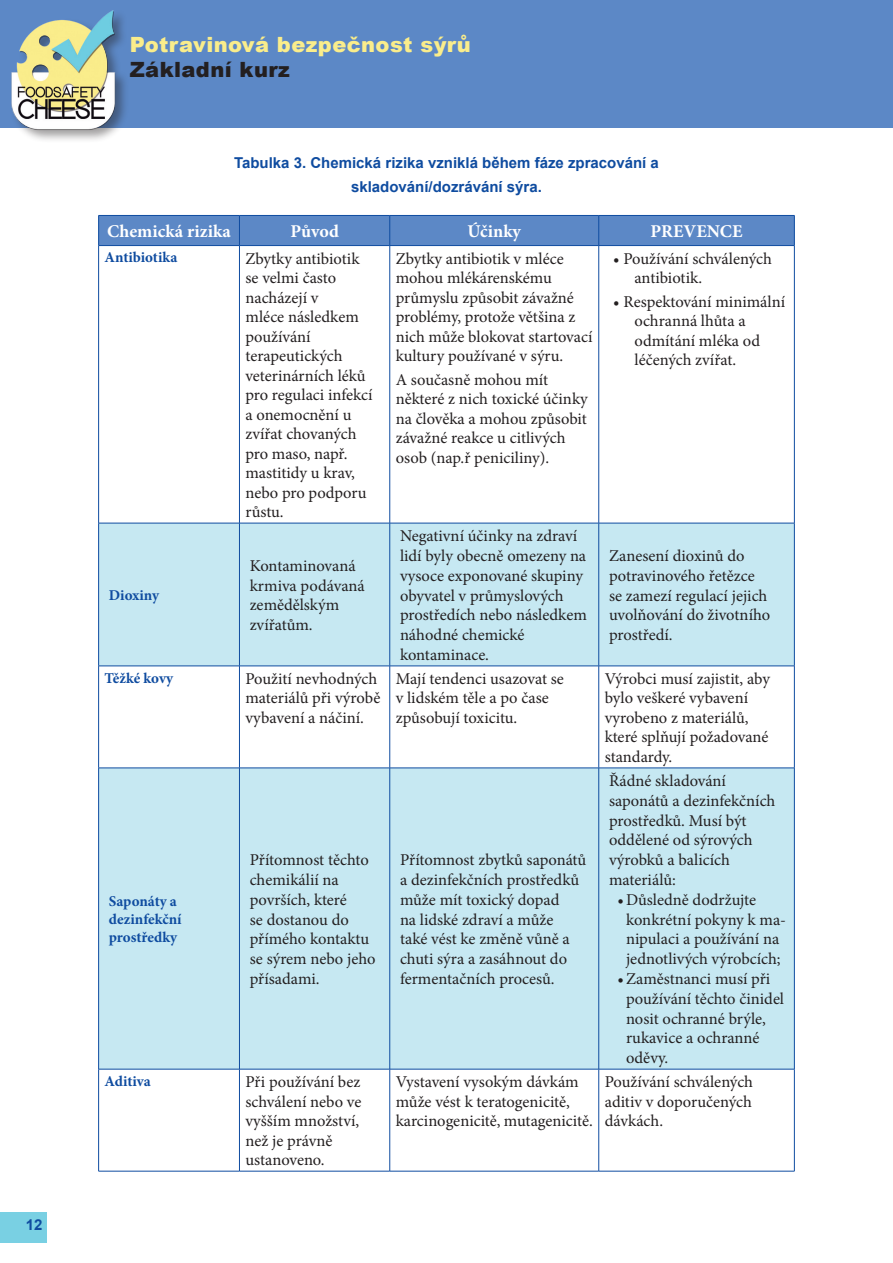
<style>
.page{position:relative;width:893px;height:1263px;background:#fff}
.page>*{position:absolute;margin:0;border:0;box-sizing:border-box;transform-origin:0 0}
.t1{font:900 21px "Arial";letter-spacing:.02em;color:#faed8b}
.t2{font:900 21px "Arial";letter-spacing:.02em;color:#231f20}
.t3{font:700 18px "Minion Pro";color:#fff}
.t4{font:16.5px/19.5px "Minion Pro";color:#231f20}
.t5{font:700 15px/24px "Arial";color:#0f4ca0;text-align:center}
.t6{font:700 15px/18px "Minion Pro";color:#0f4ca0}
</style>
<div class="page">
<div style="left:0;top:0;width:893px;height:128px;background:#5c88c6"></div>
<div style="left:0;top:1212px;width:47px;height:30px;background:#79d0e3"></div>
<div style="left:10px;top:9px;width:119px;height:134px;background:#231f20;opacity:.43"></div>
<img style="left:10px;top:9px;width:108px;height:121px">
<svg style="left:99px;top:524px;width:695px;height:545px;fill:#c6e8f2"></svg>
<div style="left:98px;top:215px;width:697px;height:31px;background:#5c88c6"></div>
<hr style="left:98px;top:245px;width:141px;height:1px;background:#0f4ca0">
<hr style="left:98px;top:246px;width:1px;height:277px;background:#0f4ca0">
<hr style="left:239px;top:245px;width:151px;height:1px;background:#0f4ca0">
<hr style="left:239px;top:246px;width:1px;height:277px;background:#0f4ca0">
<hr style="left:390px;top:245px;width:209px;height:1px;background:#0f4ca0">
<hr style="left:389px;top:246px;width:1px;height:277px;background:#0f4ca0">
<hr style="left:599px;top:245px;width:195px;height:1px;background:#0f4ca0">
<hr style="left:598px;top:246px;width:1px;height:277px;background:#0f4ca0">
<hr style="left:794px;top:246px;width:1px;height:277px;background:#0f4ca0">
<hr style="left:98px;top:523px;width:141px;height:1px;background:#0f4ca0">
<hr style="left:98px;top:523px;width:1px;height:143px;background:#0f4ca0">
<hr style="left:239px;top:523px;width:151px;height:1px;background:#0f4ca0">
<hr style="left:239px;top:523px;width:1px;height:143px;background:#0f4ca0">
<hr style="left:390px;top:523px;width:209px;height:1px;background:#0f4ca0">
<hr style="left:389px;top:523px;width:1px;height:143px;background:#0f4ca0">
<hr style="left:599px;top:523px;width:195px;height:1px;background:#0f4ca0">
<hr style="left:598px;top:523px;width:1px;height:143px;background:#0f4ca0">
<hr style="left:794px;top:523px;width:1px;height:143px;background:#0f4ca0">
<hr style="left:98px;top:666px;width:141px;height:1px;background:#0f4ca0">
<hr style="left:98px;top:666px;width:1px;height:102px;background:#0f4ca0">
<hr style="left:239px;top:666px;width:151px;height:1px;background:#0f4ca0">
<hr style="left:239px;top:666px;width:1px;height:102px;background:#0f4ca0">
<hr style="left:390px;top:666px;width:209px;height:1px;background:#0f4ca0">
<hr style="left:389px;top:666px;width:1px;height:102px;background:#0f4ca0">
<hr style="left:599px;top:666px;width:195px;height:1px;background:#0f4ca0">
<hr style="left:598px;top:666px;width:1px;height:102px;background:#0f4ca0">
<hr style="left:794px;top:666px;width:1px;height:102px;background:#0f4ca0">
<hr style="left:98px;top:768px;width:141px;height:1px;background:#0f4ca0">
<hr style="left:98px;top:768px;width:1px;height:301px;background:#0f4ca0">
<hr style="left:239px;top:768px;width:151px;height:1px;background:#0f4ca0">
<hr style="left:239px;top:768px;width:1px;height:301px;background:#0f4ca0">
<hr style="left:390px;top:768px;width:209px;height:1px;background:#0f4ca0">
<hr style="left:389px;top:768px;width:1px;height:301px;background:#0f4ca0">
<hr style="left:599px;top:768px;width:195px;height:1px;background:#0f4ca0">
<hr style="left:598px;top:768px;width:1px;height:301px;background:#0f4ca0">
<hr style="left:794px;top:768px;width:1px;height:301px;background:#0f4ca0">
<hr style="left:98px;top:1069px;width:141px;height:1px;background:#0f4ca0">
<hr style="left:98px;top:1069px;width:1px;height:102px;background:#0f4ca0">
<hr style="left:239px;top:1069px;width:151px;height:1px;background:#0f4ca0">
<hr style="left:239px;top:1069px;width:1px;height:102px;background:#0f4ca0">
<hr style="left:390px;top:1069px;width:209px;height:1px;background:#0f4ca0">
<hr style="left:389px;top:1069px;width:1px;height:102px;background:#0f4ca0">
<hr style="left:599px;top:1069px;width:195px;height:1px;background:#0f4ca0">
<hr style="left:598px;top:1069px;width:1px;height:102px;background:#0f4ca0">
<hr style="left:794px;top:1069px;width:1px;height:102px;background:#0f4ca0">
<hr style="left:98px;top:1171px;width:141px;height:1px;background:#0f4ca0">
<hr style="left:239px;top:1171px;width:151px;height:1px;background:#0f4ca0">
<hr style="left:390px;top:1171px;width:209px;height:1px;background:#0f4ca0">
<hr style="left:599px;top:1171px;width:195px;height:1px;background:#0f4ca0">
<p class="t5" style="left:26px;top:1214px;width:18px">12</p>
<p class="t1" style="left:130px;top:29px;width:343px">Potravinová bezpečnost sýrů</p>
<p class="t2" style="left:130px;top:54px;width:162px">Základní kurz</p>
<p class="t5" style="left:234px;top:151px;width:426px">Tabulka 3. Chemická rizika vzniklá během fáze zpracování a skladování/dozrávání sýra.</p>
<p class="t3" style="left:107px;top:219px;width:125px">Chemická rizika</p>
<p class="t3" style="left:290px;top:219px;width:50px">Původ</p>
<p class="t3" style="left:467px;top:219px;width:55px">Účinky</p>
<p class="t3" style="left:650px;top:219px;width:94px">PREVENCE</p>
<p class="t6" style="left:105px;top:248px;width:74px">Antibiotika</p>
<p class="t4" style="left:245px;top:249px;width:129px">Zbytky antibiotik se velmi často nacházejí v<br>mléce následkem používání terapeutických veterinárních léků pro regulaci infekcí a onemocnění u zvířat chovaných pro maso, např. mastitidy u krav, nebo pro podporu růstu.</p>
<p class="t4" style="left:396px;top:249px;width:198px">Zbytky antibiotik v mléce mohou mlékárenskému průmyslu způsobit závažné problémy, protože většina z nich může blokovat startovací kultury používané v sýru.</p>
<p class="t4" style="left:634px;top:249px;width:139px;text-indent:-21px">• Používání schválených antibiotik.</p>
<p class="t4" style="left:634px;top:292px;width:152px;text-indent:-21px">• Respektování minimální ochranná lhůta a odmítání mléka od léčených zvířat.</p>
<p class="t4" style="left:396px;top:370px;width:193px">A současně mohou mít některé z nich toxické účinky na člověka a mohou způsobit závažné reakce u citlivých osob (nap.ř peniciliny).</p>
<p class="t6" style="left:109px;top:586px;width:52px">Dioxiny</p>
<p class="t4" style="left:250px;top:556px;width:116px">Kontaminovaná krmiva podávaná zemědělským zvířatům.</p>
<p class="t4" style="left:400px;top:526px;width:188px">Negativní účinky na zdraví lidí byly obecně omezeny na vysoce exponované skupiny obyvatel v průmyslových prostředích nebo následkem náhodné chemické kontaminace.</p>
<p class="t4" style="left:609px;top:546px;width:163px">Zanesení dioxinů do potravinového řetězce se zamezí regulací jejich uvolňování do životního prostředí.</p>
<p class="t6" style="left:105px;top:669px;width:70px">Těžké kovy</p>
<p class="t4" style="left:245px;top:669px;width:136px">Použití nevhodných materiálů při výrobě vybavení a náčiní.</p>
<p class="t4" style="left:396px;top:669px;width:170px">Mají tendenci usazovat se v lidském těle a po čase způsobují toxicitu.</p>
<p class="t4" style="left:605px;top:669px;width:167px">Výrobci musí zajistit, aby bylo veškeré vybavení vyrobeno z materiálů, které splňují požadované standardy.</p>
<p class="t6" style="left:109px;top:892px;width:74px">Saponáty a dezinfekční prostředky</p>
<p class="t4" style="left:250px;top:850px;width:127px">Přítomnost těchto chemikálií na površích, které<br>se dostanou do přímého kontaktu se sýrem nebo jeho přísadami.</p>
<p class="t4" style="left:400px;top:850px;width:188px">Přítomnost zbytků saponátů a dezinfekčních prostředků může mít toxický dopad<br>na lidské zdraví a může<br>také vést ke změně vůně a chuti sýra a zasáhnout do fermentačních procesů.</p>
<p class="t4" style="left:609px;top:771px;width:168px">Řádné skladování saponátů a dezinfekčních prostředků. Musí být oddělené od sýrových výrobků a balicích materiálů:</p>
<p class="t4" style="left:626px;top:890px;width:162px;text-indent:-8px">•Důsledně dodržujte konkrétní pokyny k ma&shy;nipulaci a používání na jednotlivých výrobcích;</p>
<p class="t4" style="left:626px;top:969px;width:160px;text-indent:-8px">•Zaměstnanci musí při používání těchto činidel nosit ochranné brýle, rukavice a ochranné oděvy.</p>
<p class="t6" style="left:105px;top:1072px;width:48px">Aditiva</p>
<p class="t4" style="left:245px;top:1072px;width:117px">Při používání bez schválení nebo ve vyšším množství, než je právně ustanoveno.</p>
<p class="t4" style="left:396px;top:1072px;width:198px">Vystavení vysokým dávkám může vést k teratogenicitě, karcinogenicitě, mutagenicitě.</p>
<p class="t4" style="left:605px;top:1072px;width:150px;text-align:justify">Používání schválených aditiv v doporučených dávkách.</p>
</div>
